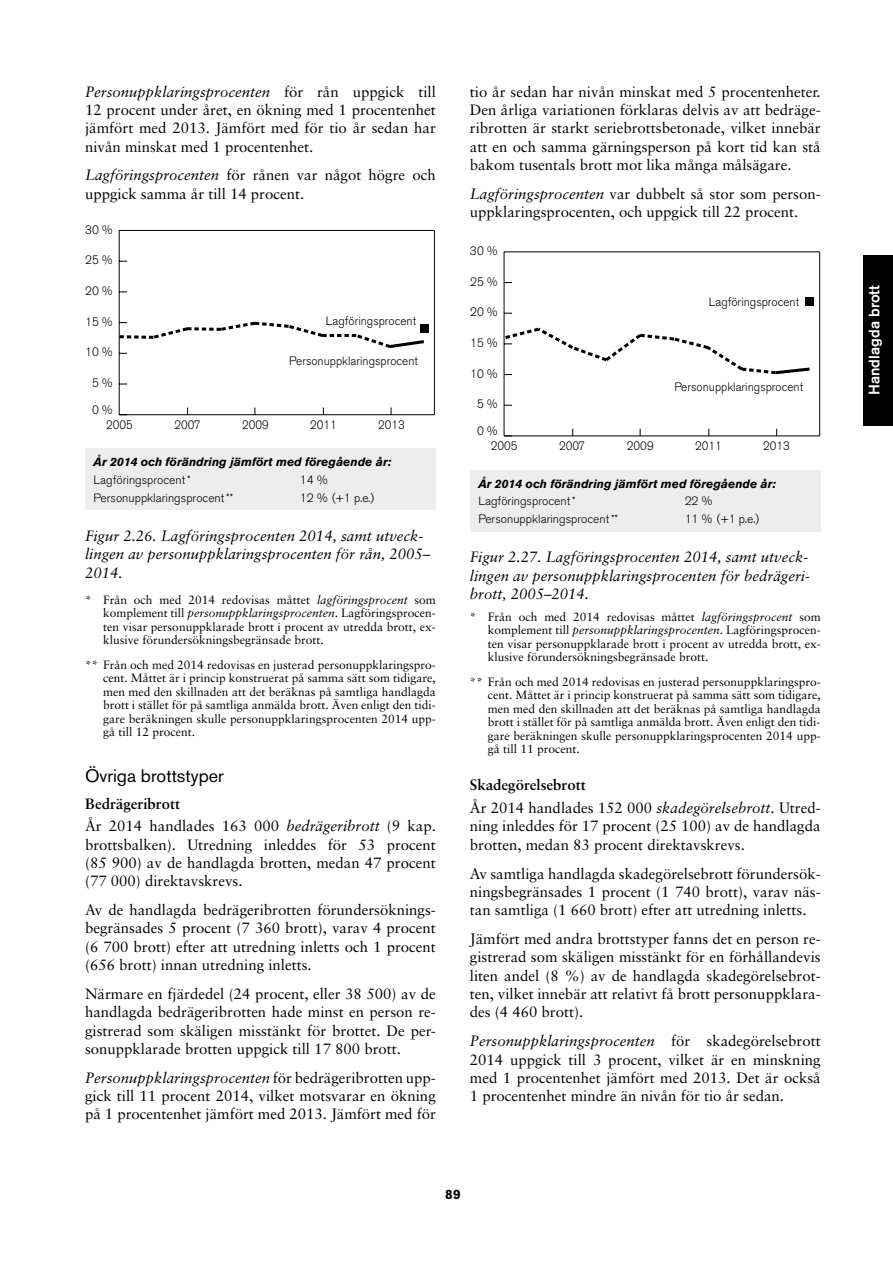
<style>
.page{position:relative;width:893px;height:1263px;background:#fff}
.page>*{position:absolute;margin:0;border:0;box-sizing:border-box;transform-origin:0 0}
.t1{font:18px "Akzidenz Grotesk BE";color:#000}
.t2{font:15px/18.3px "Sabon";color:#000;text-align:justify}
.t3{font:italic 15px/18.3px "Sabon";color:#000}
.t4{font:500 15px "Akzidenz Grotesk BE";color:#fff}
.t5{font:700 13.5px "Akzidenz Grotesk BE";color:#000}
.t6{font:300 12.15px "Akzidenz Grotesk BE";color:#000}
.t7{font:300 12.15px "Akzidenz Grotesk BE";color:#000;scale:.94 1}
.t8{font:300 12.15px "Akzidenz Grotesk BE";color:#000;scale:.95 1}
.t9{font:12px/13.5px "Sabon";color:#000;text-align:justify}
.t10{font:300 12px "Akzidenz Grotesk BE";color:#000}
.t11{font:italic 700 12px "Akzidenz Grotesk BE";color:#000}
.s1{font-style:italic}
.s2{font-weight:700}
</style>
<div class="page">
<div style="left:863px;top:255px;width:30px;height:170px;background:#000"></div>
<div style="left:85px;top:449px;width:351px;height:61px;background:#ededed"></div>
<hr style="left:119px;top:414px;width:316px;height:1px;background:#000">
<hr style="left:119px;top:230px;width:1px;height:185px;background:#000">
<hr style="left:119px;top:230px;width:315px;height:1px;background:#000">
<svg style="left:118px;top:320px;width:309px;height:34px"></svg>
<hr style="left:434px;top:230px;width:1px;height:185px;background:#000">
<div style="left:421px;top:324px;width:8px;height:8px;background:#000"></div>
<div style="left:470px;top:470px;width:351px;height:61px;background:#ededed"></div>
<hr style="left:504px;top:436px;width:316px;height:1px;background:#000">
<hr style="left:504px;top:252px;width:1px;height:184px;background:#000">
<hr style="left:504px;top:252px;width:316px;height:1px;background:#000">
<svg style="left:503px;top:325px;width:307px;height:51px"></svg>
<hr style="left:819px;top:252px;width:1px;height:184px;background:#000">
<div style="left:806px;top:297px;width:8px;height:9px;background:#000"></div>
<p class="t2" style="left:85px;top:82px;width:352px"><span class="s1">Personuppklaringsprocenten</span> för rån uppgick till 12 procent under året, en ökning med 1 procentenhet jämfört med 2013. Jämfört med för tio år sedan har nivån minskat med 1 procentenhet.</p>
<p class="t2" style="left:85px;top:166px;width:352px"><span class="s1">Lagföringsprocenten</span> för rånen var något högre och uppgick samma år till 14 procent.</p>
<p class="t6" style="left:85px;top:223px;width:29px">30 %</p>
<p class="t6" style="left:85px;top:253px;width:29px">25 %</p>
<p class="t6" style="left:85px;top:284px;width:29px">20 %</p>
<p class="t6" style="left:85px;top:315px;width:29px">15 %</p>
<p class="t6" style="left:85px;top:345px;width:29px">10 %</p>
<p class="t6" style="left:92px;top:376px;width:22px">5 %</p>
<p class="t6" style="left:92px;top:403px;width:22px">0 %</p>
<p class="t6" style="left:326px;top:314px;width:92px">Lagföringsprocent</p>
<p class="t6" style="left:289px;top:354px;width:130px">Personuppklaringsprocent</p>
<p class="t7" style="left:106px;top:418px;width:30px">2005</p>
<p class="t7" style="left:174px;top:418px;width:29px">2007</p>
<p class="t7" style="left:242px;top:418px;width:30px">2009</p>
<p class="t7" style="left:310px;top:418px;width:30px">2011</p>
<p class="t7" style="left:378px;top:418px;width:30px">2013</p>
<p class="t11" style="left:94px;top:455px;width:299px">År 2014 och förändring jämfört med föregående år:</p>
<p class="t10" style="left:94px;top:473px;width:99px">Lagföringsprocent *</p>
<p class="t10" style="left:300px;top:473px;width:29px">14 %</p>
<p class="t10" style="left:94px;top:491px;width:141px">Personuppklaringsprocent **</p>
<p class="t10" style="left:300px;top:491px;width:76px">12 % (+1 p.e.)</p>
<p class="t3" style="left:85px;top:527px;width:347px">Figur 2.26. Lagföringsprocenten 2014, samt utveck&shy;lingen av personuppklaringsprocenten för rån, 2005–<br>2014.</p>
<p class="t9" style="left:103px;top:593px;width:334px;text-indent:-18px">* Från och med 2014 redovisas måttet <span class="s1">lagföringsprocent</span> som komplement till <span class="s1">personuppklaringsprocenten</span>. Lagföringsprocen&shy;ten visar personuppklarade brott i procent av utredda brott, ex&shy;klusive förundersökningsbegränsade brott.</p>
<p class="t9" style="left:103px;top:657px;width:334px;text-indent:-18px">** Från och med 2014 redovisas en justerad personuppklaringspro&shy;cent. Måttet är i princip konstruerat på samma sätt som tidigare, men med den skillnaden att det beräknas på samtliga handlagda brott i stället för på samtliga anmälda brott. Även enligt den tidi&shy;gare beräkningen skulle personuppklaringsprocenten 2014 upp&shy;gå till 12 procent.</p>
<p class="t1" style="left:85px;top:765px;width:140px">Övriga brottstyper</p>
<p class="t2" style="left:85px;top:792px;width:352px;line-height:22.5px"><span class="s2">Bedrägeribrott<br></span>År 2014 handlades 163 000 <span class="s1">bedrägeribrott</span> (9 kap.</p>
<p class="t2" style="left:85px;top:835px;width:352px">brottsbalken). Utredning inleddes för 53 procent (85 900) av de handlagda brotten, medan 47 procent (77 000) direktavskrevs.</p>
<p class="t2" style="left:85px;top:901px;width:352px">Av de handlagda bedrägeribrotten förundersöknings&shy;begränsades 5 procent (7 360 brott), varav 4 procent (6 700 brott) efter att utredning inletts och 1 procent (656 brott) innan utredning inletts.</p>
<p class="t2" style="left:85px;top:984px;width:352px">Närmare en fjärdedel (24 procent, eller 38 500) av de handlagda bedrägeribrotten hade minst en person re&shy;gistrerad som skäligen misstänkt för brottet. De per&shy;sonuppklarade brotten uppgick till 17 800 brott.</p>
<p class="t2" style="left:85px;top:1068px;width:352px"><span class="s1">Personuppklaringsprocenten</span> för bedrägeribrotten upp&shy;gick till 11 procent 2014, vilket motsvarar en ökning på 1 procentenhet jämfört med 2013. Jämfört med för</p>
<p class="t2" style="left:470px;top:82px;width:352px">tio år sedan har nivån minskat med 5 procentenheter.<br>Den årliga variationen förklaras delvis av att bedräge&shy;ribrotten är starkt seriebrottsbetonade, vilket innebär att en och samma gärningsperson på kort tid kan stå bakom tusentals brott mot lika många målsägare.</p>
<p class="t2" style="left:470px;top:184px;width:352px"><span class="s1">Lagföringsprocenten</span> var dubbelt så stor som person&shy;uppklaringsprocenten, och uppgick till 22 procent.</p>
<p class="t6" style="left:470px;top:244px;width:29px">30 %</p>
<p class="t6" style="left:470px;top:275px;width:29px">25 %</p>
<p class="t6" style="left:470px;top:305px;width:29px">20 %</p>
<p class="t6" style="left:470px;top:336px;width:29px">15 %</p>
<p class="t6" style="left:470px;top:367px;width:29px">10 %</p>
<p class="t6" style="left:477px;top:397px;width:22px">5 %</p>
<p class="t6" style="left:477px;top:424px;width:22px">0 %</p>
<p class="t6" style="left:709px;top:295px;width:92px">Lagföringsprocent</p>
<p class="t6" style="left:674px;top:380px;width:130px">Personuppklaringsprocent</p>
<p class="t8" style="left:491px;top:439px;width:30px">2005</p>
<p class="t8" style="left:559px;top:439px;width:29px">2007</p>
<p class="t8" style="left:627px;top:439px;width:30px">2009</p>
<p class="t8" style="left:695px;top:439px;width:30px">2011</p>
<p class="t8" style="left:763px;top:439px;width:30px">2013</p>
<p class="t11" style="left:478px;top:476px;width:299px">År 2014 och förändring jämfört med föregående år:</p>
<p class="t10" style="left:478px;top:494px;width:99px">Lagföringsprocent *</p>
<p class="t10" style="left:685px;top:494px;width:29px">22 %</p>
<p class="t10" style="left:478px;top:512px;width:141px">Personuppklaringsprocent **</p>
<p class="t10" style="left:685px;top:512px;width:76px">11 % (+1 p.e.)</p>
<p class="t3" style="left:470px;top:548px;width:342px;text-align:justify">Figur 2.27. Lagföringsprocenten 2014, samt utveck&shy;lingen av personuppklaringsprocenten för bedrägeri&shy;brott, 2005–2014.</p>
<p class="t9" style="left:488px;top:610px;width:334px;text-indent:-18px">* Från och med 2014 redovisas måttet <span class="s1">lagföringsprocent</span> som komplement till <span class="s1">personuppklaringsprocenten</span>. Lagföringsprocen&shy;ten visar personuppklarade brott i procent av utredda brott, ex&shy;klusive förundersökningsbegränsade brott.</p>
<p class="t9" style="left:488px;top:674px;width:334px;text-indent:-18px">** Från och med 2014 redovisas en justerad personuppklaringspro&shy;cent. Måttet är i princip konstruerat på samma sätt som tidigare, men med den skillnaden att det beräknas på samtliga handlagda brott i stället för på samtliga anmälda brott. Även enligt den tidi&shy;gare beräkningen skulle personuppklaringsprocenten 2014 upp&shy;gå till 11 procent.</p>
<p class="t2" style="left:470px;top:774px;width:352px;line-height:22.5px"><span class="s2">Skadegörelsebrott<br></span>År 2014 handlades 152 000 <span class="s1">skadegörelsebrott</span>. Utred-</p>
<p class="t2" style="left:470px;top:817px;width:352px">ning inleddes för 17 procent (25 100) av de handlagda brotten, medan 83 procent direktavskrevs.</p>
<p class="t2" style="left:470px;top:864px;width:352px">Av samtliga handlagda skadegörelsebrott förundersök&shy;ningsbegränsades 1 procent (1 740 brott), varav näs&shy;tan samtliga (1 660 brott) efter att utredning inletts.</p>
<p class="t2" style="left:470px;top:929px;width:352px">Jämfört med andra brottstyper fanns det en person re&shy;gistrerad som skäligen misstänkt för en förhållandevis liten andel (8 %) av de handlagda skadegörelsebrot&shy;ten, vilket innebär att relativt få brott personuppklara&shy;des (4 460 brott).</p>
<p class="t2" style="left:470px;top:1032px;width:352px"><span class="s1">Personuppklaringsprocenten</span> för skadegörelsebrott 2014 uppgick till 3 procent, vilket är en minskning med 1 procentenhet jämfört med 2013. Det är också 1 procentenhet mindre än nivån för tio år sedan.</p>
<p class="t5" style="left:445px;top:1187px;width:17px">89</p>
<p class="t4" style="left:865px;top:395px;width:111px;rotate:-90deg">Handlagda brott</p>
</div>
